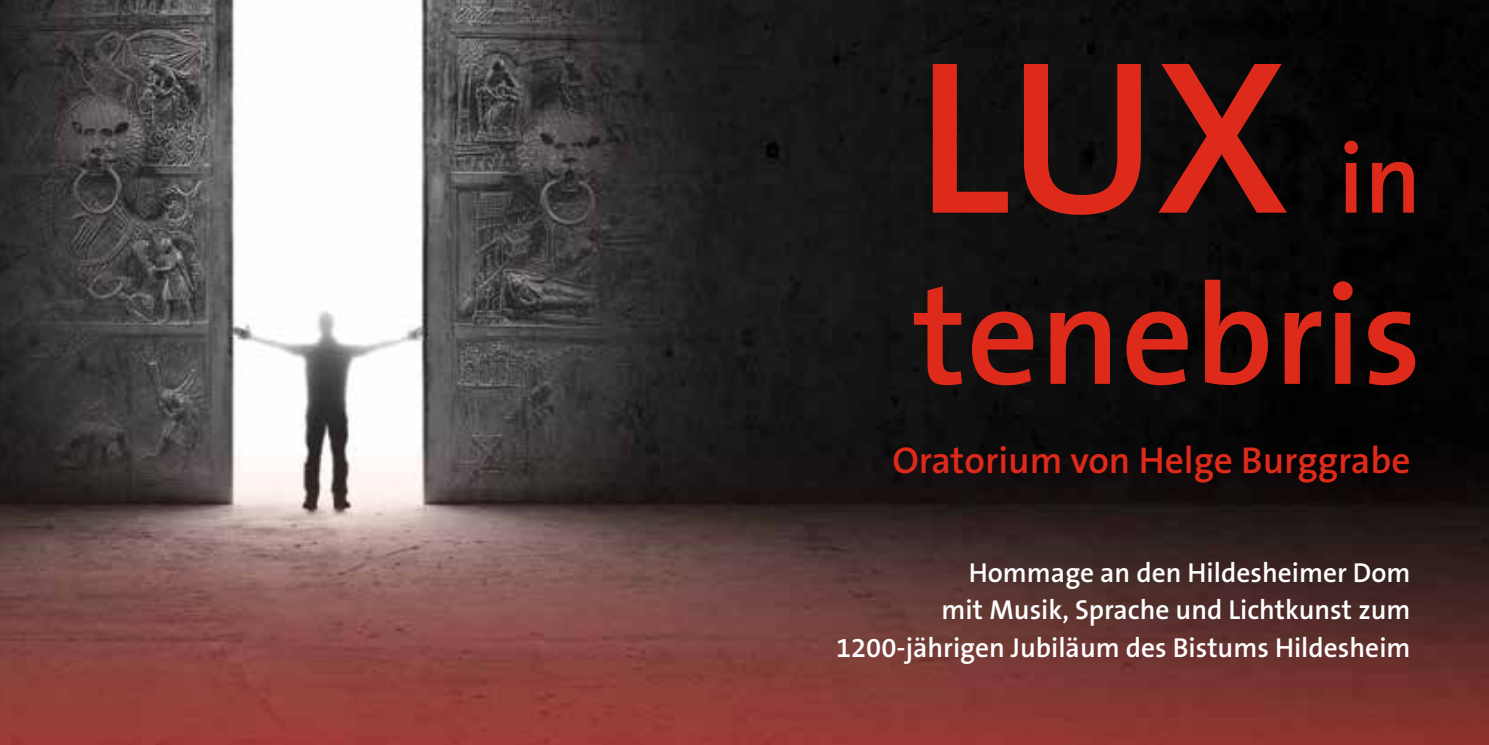
<style>
.page{position:relative;width:1489px;height:745px;background:#fff}
.page>*{position:absolute;margin:0;border:0;box-sizing:border-box;transform-origin:0 0}
.t1{font:600 220px "The Sans B6";color:#dd2a1b}
.t2{font:600 142.5px "The Sans B6";color:#dd2a1b}
.t3{font:600 37.5px "The Sans B6";color:#dd2a1b}
.t4{font:600 27.5px/37.5px "The Sans B6";color:#fff;text-align:right}
.s1{font-size:100px}
</style>
<div class="page">
<img style="left:0;top:0;width:1488px;height:744px">
<h1 class="t1" style="left:915px;top:20px;width:507px">LUX <span class="s1">in</span></h1>
<h2 class="t2" style="left:913px;top:259px;width:510px">tenebris</h2>
<h3 class="t3" style="left:892px;top:440px;width:519px">Oratorium von Helge Burggrabe</h3>
<p class="t4" style="left:836px;top:554px;width:576px">Hommage an den Hildesheimer Dom<br>mit Musik, Sprache und Lichtkunst zum<br>1200-jährigen Jubiläum des Bistums Hildesheim</p>
</div>
